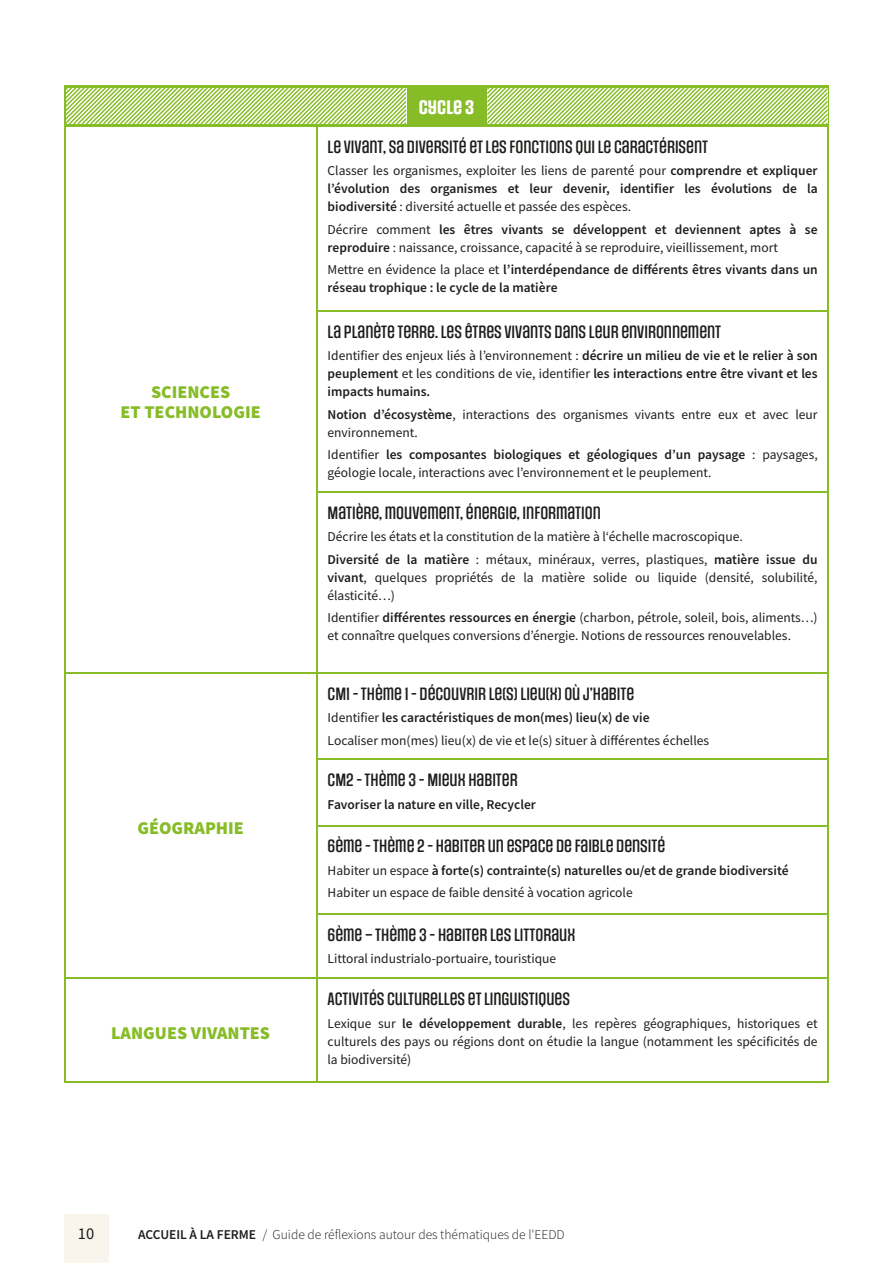
<style>
.page{position:relative;width:893px;height:1263px;background:#fff}
.page>*{position:absolute;margin:0;border:0;box-sizing:border-box;transform-origin:0 0}
.t1{font:900 18px/19.5px "Source Sans Pro";color:#86bc25;text-align:center}
.t2{font:16.5px "Social Gothic Rough";color:#fff}
.t3{font:16.5px "Source Sans Pro";color:#1d1d1b}
.t4{font:500 15px "Social Gothic";color:#1d1d1b}
.t5{font:13.5px/18px "Source Sans Pro";color:#1d1d1b}
.t6{font:600 13.5px/18px "Source Sans Pro";letter-spacing:-.005em;color:#1d1d1b;text-align:justify}
.t7{font:300 13.5px "Source Sans Pro";color:#1d1d1b}
.s1{font-weight:400}
.s2{font-weight:600}
</style>
<div class="page">
<div style="left:64px;top:1214px;width:45px;height:49px;background:#f9f5ed"></div>
<div style="left:65px;top:86px;width:763px;height:40px;background:#86bc25"></div>
<hr style="left:828px;top:85px;width:1px;height:41px;background:#86bc25">
<hr style="left:64px;top:85px;width:1px;height:41px;background:#86bc25">
<hr style="left:316px;top:125px;width:2px;height:186px;background:#86bc25">
<hr style="left:316px;top:311px;width:2px;height:181px;background:#86bc25">
<hr style="left:316px;top:492px;width:2px;height:181px;background:#86bc25">
<hr style="left:64px;top:126px;width:1px;height:547px;background:#86bc25">
<hr style="left:828px;top:126px;width:1px;height:185px;background:#86bc25">
<hr style="left:828px;top:311px;width:1px;height:181px;background:#86bc25">
<hr style="left:828px;top:492px;width:1px;height:181px;background:#86bc25">
<hr style="left:316px;top:673px;width:2px;height:86px;background:#86bc25">
<hr style="left:316px;top:759px;width:2px;height:66px;background:#86bc25">
<hr style="left:316px;top:825px;width:2px;height:89px;background:#86bc25">
<hr style="left:316px;top:914px;width:2px;height:64px;background:#86bc25">
<hr style="left:64px;top:673px;width:1px;height:305px;background:#86bc25">
<hr style="left:828px;top:673px;width:1px;height:86px;background:#86bc25">
<hr style="left:828px;top:759px;width:1px;height:66px;background:#86bc25">
<hr style="left:828px;top:825px;width:1px;height:89px;background:#86bc25">
<hr style="left:828px;top:914px;width:1px;height:64px;background:#86bc25">
<hr style="left:316px;top:978px;width:2px;height:104px;background:#86bc25">
<hr style="left:64px;top:978px;width:1px;height:104px;background:#86bc25">
<hr style="left:828px;top:978px;width:1px;height:104px;background:#86bc25">
<hr style="left:65px;top:125px;width:251px;height:2px;background:#86bc25">
<hr style="left:318px;top:125px;width:510px;height:2px;background:#86bc25">
<hr style="left:65px;top:85px;width:763px;height:2px;background:#86bc25">
<hr style="left:65px;top:672px;width:251px;height:1px;background:#86bc25">
<hr style="left:318px;top:310px;width:510px;height:2px;background:#86bc25">
<hr style="left:318px;top:491px;width:510px;height:2px;background:#86bc25">
<hr style="left:318px;top:672px;width:510px;height:1px;background:#86bc25">
<hr style="left:65px;top:977px;width:251px;height:2px;background:#86bc25">
<hr style="left:318px;top:758px;width:510px;height:2px;background:#86bc25">
<hr style="left:318px;top:825px;width:510px;height:1px;background:#86bc25">
<hr style="left:318px;top:913px;width:510px;height:1px;background:#86bc25">
<hr style="left:318px;top:977px;width:510px;height:2px;background:#86bc25">
<hr style="left:65px;top:1081px;width:251px;height:1px;background:#86bc25">
<hr style="left:318px;top:1081px;width:510px;height:1px;background:#86bc25">
<svg style="left:66px;top:88px;width:340px;height:36px"></svg>
<svg style="left:487px;top:88px;width:340px;height:36px"></svg>
<h1 class="t1" style="left:121px;top:382px;width:142px">SCIENCES<br>ET TECHNOLOGIE</h1>
<h1 class="t1" style="left:137px;top:818px;width:108px">GÉOGRAPHIE</h1>
<h1 class="t1" style="left:111px;top:1022px;width:160px">LANGUES VIVANTES</h1>
<p class="t2" style="left:419px;top:97px;width:57px">Cycle 3</p>
<p class="t4" style="left:328px;top:137px;width:382px">LE VIVANT, SA DIVERSITÉ ET LES FONCTIONS QUI LE CARACTÉRISENT</p>
<p class="t6" style="left:328px;top:162px;width:492px"><span class="s1">Classer les organismes, exploiter les liens de parenté pour</span> comprendre et expliquer l’évolution des organismes et leur devenir, identifier les évolutions de la biodiversité <span class="s1">: diversité actuelle et passée des espèces.</span></p>
<p class="t5" style="left:328px;top:220px;width:492px">Décrire comment <span class="s2">les êtres vivants se développent et deviennent aptes à se reproduire</span> : naissance, croissance, capacité à se reproduire, vieillissement, mort</p>
<p class="t6" style="left:328px;top:261px;width:492px"><span class="s1">Mettre en évidence la place et</span> l’interdépendance de différents êtres vivants dans un réseau trophique : le cycle de la matière</p>
<p class="t4" style="left:328px;top:322px;width:395px">LA PLANÈTE TERRE. LES ÊTRES VIVANTS DANS LEUR ENVIRONNEMENT</p>
<p class="t6" style="left:328px;top:346px;width:492px"><span class="s1">Identifier des enjeux liés à l’environnement :</span> décrire un milieu de vie et le relier à son peuplement <span class="s1">et les conditions de vie, identifier</span> les interactions entre être vivant et les impacts humains.</p>
<p class="t5" style="left:327px;top:405px;width:492px"><span class="s2">Notion d’écosystème</span>, interactions des organismes vivants entre eux et avec leur environnement.</p>
<p class="t5" style="left:328px;top:445px;width:492px">Identifier <span class="s2">les composantes biologiques et géologiques d’un paysage</span> : paysages, géologie locale, interactions avec l’environnement et le peuplement.</p>
<p class="t4" style="left:328px;top:503px;width:275px">MATIÈRE, MOUVEMENT, ÉNERGIE, INFORMATION</p>
<p class="t5" style="left:328px;top:525px;width:492px;line-height:22.5px">Décrire les états et la constitution de la matière à l‘échelle macroscopique.<br><span class="s2">Diversité de la matière</span> : métaux, minéraux, verres, plastiques, <span class="s2">matière issue du</span></p>
<p class="t5" style="left:327px;top:568px;width:492px"><span class="s2">vivant</span>, quelques propriétés de la matière solide ou liquide (densité, solubilité, élasticité…)</p>
<p class="t5" style="left:327px;top:608px;width:492px">Identifier <span class="s2">différentes ressources en énergie</span> (charbon, pétrole, soleil, bois, aliments…) et connaître quelques conversions d’énergie. Notions de ressources renouvelables.</p>
<p class="t4" style="left:328px;top:683px;width:308px">CM1 - THÈME 1 - DÉCOUVRIR LE(S) LIEU(X) OÙ J’HABITE</p>
<p class="t5" style="left:328px;top:706px;width:383px;line-height:22.5px">Identifier <span class="s2">les caractéristiques de mon(mes) lieu(x) de vie<br></span>Localiser mon(mes) lieu(x) de vie et le(s) situer à différentes échelles</p>
<p class="t4" style="left:328px;top:770px;width:192px">CM2 - THÈME 3 - MIEUX HABITER</p>
<p class="t6" style="left:328px;top:795px;width:210px">Favoriser la nature en ville, Recycler</p>
<p class="t4" style="left:328px;top:836px;width:339px">6ÈME - THÈME 2 - HABITER UN ESPACE DE FAIBLE DENSITÉ</p>
<p class="t5" style="left:328px;top:859px;width:462px;line-height:22.5px">Habiter un espace <span class="s2">à forte(s) contrainte(s) naturelles ou/et de grande biodiversité<br></span>Habiter un espace de faible densité à vocation agricole</p>
<p class="t4" style="left:328px;top:924px;width:249px">6ÈME – THÈME 3 - HABITER LES LITTORAUX</p>
<p class="t5" style="left:328px;top:949px;width:230px">Littoral industrialo-portuaire, touristique</p>
<p class="t4" style="left:328px;top:989px;width:244px">ACTIVITÉS CULTURELLES ET LINGUISTIQUES</p>
<p class="t5" style="left:328px;top:1014px;width:492px;text-align:justify">Lexique sur <span class="s2">le développement durable</span>, les repères géographiques, historiques et culturels des pays ou régions dont on étudie la langue (notamment les spécificités de la biodiversité)</p>
<p class="t3" style="left:78px;top:1223px;width:18px">10</p>
<p class="t7" style="left:138px;top:1225px;width:428px"><span class="s2">ACCUEIL À LA FERME</span> / Guide de réflexions autour des thématiques de l'EEDD</p>
</div>
